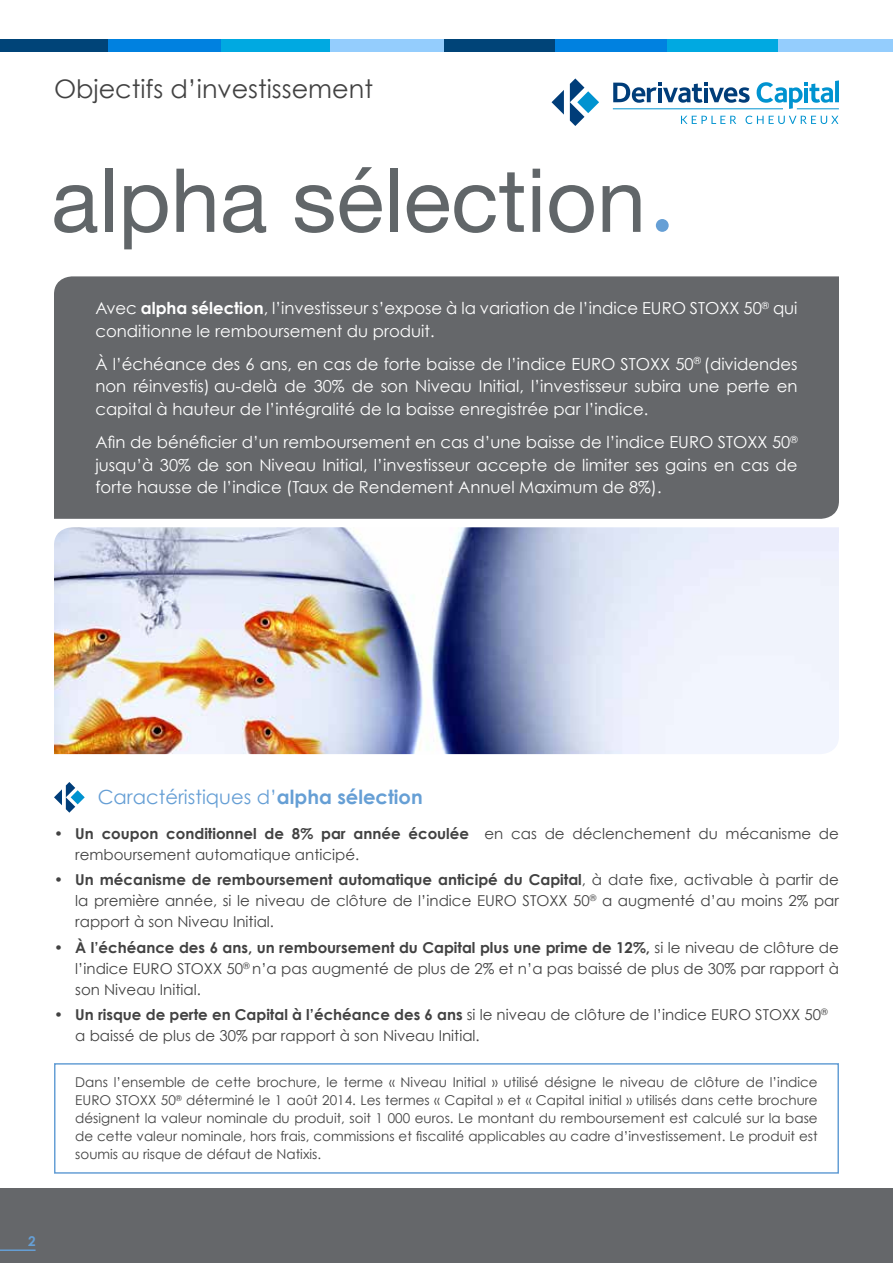
<style>
.page{position:relative;width:893px;height:1263px;background:#fff}
.page>*{position:absolute;margin:0;border:0;box-sizing:border-box;transform-origin:0 0}
.t1{font:88.5px "Helvetica Neue LT Std";color:#616669}
.t2{font:25.5px "Century Gothic";color:#424242}
.t3{font:19.5px "Century Gothic";color:#669fd5}
.t4{font:16.5px/22.5px "Century Gothic";color:#fff;text-align:justify}
.t5{font:15px/21px "Century Gothic";color:#424242}
.t6{font:13.5px/18px "Century Gothic";color:#424242;text-align:justify}
.t7{font:700 13.5px "Century Gothic";color:#669fd5}
.s1{font-weight:700}
</style>
<div class="page">
<div style="left:0;top:1188px;width:893px;height:75px;background:#65676a"></div>
<div style="left:54px;top:276px;width:785px;height:243px;background:#65676a"></div>
<div style="left:0;top:39px;width:114px;height:12px;background:#004478"></div>
<div style="left:108px;top:39px;width:116px;height:12px;background:#0081e0"></div>
<div style="left:222px;top:39px;width:110px;height:12px;background:#00a9e1"></div>
<div style="left:330px;top:39px;width:119px;height:12px;background:#94cdfd"></div>
<div style="left:445px;top:39px;width:113px;height:12px;background:#004478"></div>
<div style="left:556px;top:39px;width:113px;height:12px;background:#0081e0"></div>
<div style="left:667px;top:39px;width:113px;height:12px;background:#00a9e1"></div>
<div style="left:778px;top:39px;width:115px;height:12px;background:#94cdfd"></div>
<div style="left:54px;top:1063px;width:785px;height:111px;border:2px solid #669fd5"></div>
<hr style="left:0;top:1249px;width:36px;height:2px;background:#669fd5">
<svg style="left:54px;top:782px;width:31px;height:31px"></svg>
<img style="left:54px;top:527px;width:785px;height:227px">
<svg style="left:570px;top:78px;width:29px;height:48px"></svg>
<svg style="left:551px;top:90px;width:13px;height:25px"></svg>
<hr style="left:613px;top:109px;width:170px;height:1px;background:#0093d0">
<hr style="left:797px;top:109px;width:42px;height:1px;background:#0093d0">
<svg style="left:757px;top:80px;width:82px;height:29px"></svg>
<svg style="left:613px;top:82px;width:137px;height:21px"></svg>
<svg style="left:681px;top:116px;width:55px;height:8px"></svg>
<svg style="left:745px;top:116px;width:93px;height:8px"></svg>
<div style="left:656px;top:219px;width:13px;height:13px;background:#669fd5;border-radius:50%"></div>
<h2 class="t2" style="left:54px;top:73px;width:320px">Objectifs d’investissement</h2>
<h1 class="t1" style="left:51px;top:148px;width:596px">alpha sélection</h1>
<p class="t4" style="left:95px;top:297px;width:704px">Avec <span class="s1">alpha sélection</span>, l’investisseur s’expose à la variation de l’indice EURO STOXX 50<sup>®</sup> qui conditionne le remboursement du produit.</p>
<p class="t4" style="left:95px;top:352px;width:704px">À l’échéance des 6 ans, en cas de forte baisse de l’indice EURO STOXX 50<sup>®</sup> (dividendes non réinvestis) au-delà de 30% de son Niveau Initial, l’investisseur subira une perte en capital à hauteur de l’intégralité de la baisse enregistrée par l’indice.</p>
<p class="t4" style="left:95px;top:431px;width:704px">Afin de bénéficier d’un remboursement en cas d’une baisse de l’indice EURO STOXX 50<sup>® </sup>jusqu’à 30% de son Niveau Initial, l’investisseur accepte de limiter ses gains en cas de forte hausse de l’indice (Taux de Rendement Annuel Maximum de 8%).</p>
<h3 class="t3" style="left:98px;top:785px;width:326px">Caractéristiques d’<span class="s1">alpha sélection</span></h3>
<p class="t5" style="left:75px;top:823px;width:765px;text-indent:-21px"><span class="s1">• Un coupon conditionnel de 8% par année écoulée</span> en cas de déclenchement du mécanisme de remboursement automatique anticipé.</p>
<p class="t5" style="left:75px;top:869px;width:765px;text-align:justify;text-indent:-21px"><span class="s1">• Un mécanisme de remboursement automatique anticipé du Capital</span>, à date fixe, activable à partir de la première année, si le niveau de clôture de l’indice EURO STOXX 50<sup>®</sup> a augmenté d’au moins 2% par rapport à son Niveau Initial.</p>
<p class="t5" style="left:75px;top:936px;width:765px;text-align:justify;text-indent:-21px"><span class="s1">• À l’échéance des 6 ans, un remboursement du Capital plus une prime de 12%,</span> si le niveau de clôture de l’indice EURO STOXX 50<sup>®</sup> n’a pas augmenté de plus de 2% et n’a pas baissé de plus de 30% par rapport à son Niveau Initial.</p>
<p class="t5" style="left:75px;top:1004px;width:754px;text-indent:-21px"><span class="s1">• Un risque de perte en Capital à l’échéance des 6 ans</span> si le niveau de clôture de l’indice EURO STOXX 50<sup>® </sup>a baissé de plus de 30% par rapport à son Niveau Initial.</p>
<p class="t6" style="left:75px;top:1073px;width:744px">Dans l’ensemble de cette brochure, le terme « Niveau Initial » utilisé désigne le niveau de clôture de l’indice EURO STOXX 50<sup>®</sup> déterminé le 1 août 2014. Les termes « Capital » et « Capital initial » utilisés dans cette brochure désignent la valeur nominale du produit, soit 1 000 euros. Le montant du remboursement est calculé sur la base de cette valeur nominale, hors frais, commissions et fiscalité applicables au cadre d’investissement. Le produit est soumis au risque de défaut de Natixis.</p>
<p class="t7" style="left:28px;top:1233px;width:9px">2</p>
</div>
